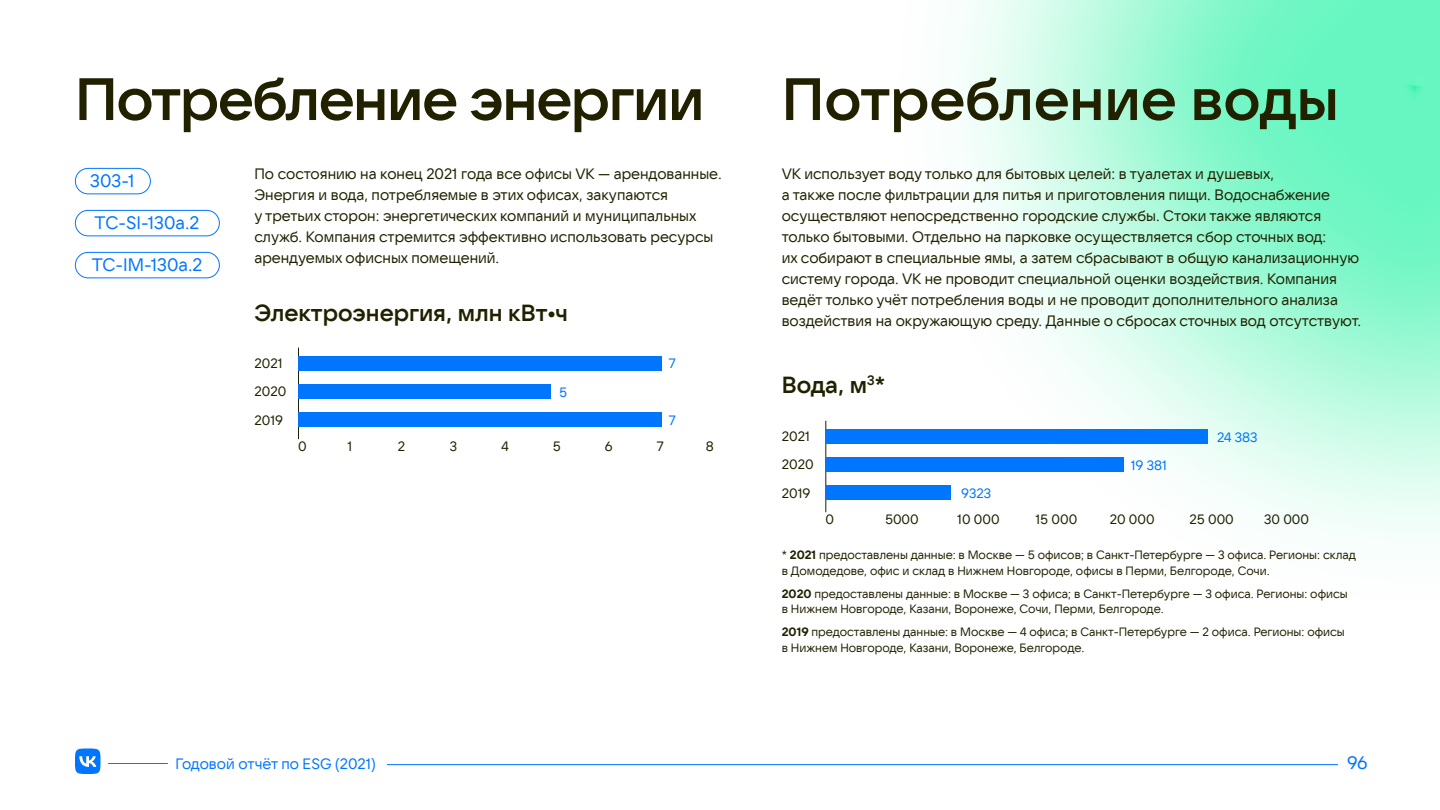
<style>
.page{position:relative;width:1440px;height:810px;background:#fff}
.page>*{position:absolute;margin:0;border:0;box-sizing:border-box;transform-origin:0 0}
.t1{font:600 59.25px "VK Sans Display";letter-spacing:-.02em;color:#212100}
.t2{font:600 59.25px "VK Sans Display";color:#212100}
.t3{font:600 23.25px "VK Sans Display";color:#212100}
.t4{font:18px "VK Sans Display";color:#0076ff}
.t5{font:15px/21px "VK Sans Display";color:#212100}
.t6{font:15px "VK Sans Display";color:#0076ff}
.t7{font:13.5px/28.5px "VK Sans Display";color:#212100}
.t8{font:13.5px "VK Sans Display";color:#0076ff}
.t9{font:12px/15.8px "VK Sans Display";color:#212100}
.s1{font-weight:700}
</style>
<div class="page">
<img style="left:825px;top:0;width:615px;height:538px">
<svg style="left:75px;top:748px;width:25px;height:26px"></svg>
<hr style="left:108px;top:763px;width:60px;height:1px;background:#0076ff">
<hr style="left:387px;top:764px;width:951px;height:1px;background:#0076ff">
<hr style="left:298px;top:348px;width:1px;height:91px;background:#212100">
<div style="left:298px;top:356px;width:364px;height:15px;background:#0076ff"></div>
<div style="left:298px;top:384px;width:253px;height:15px;background:#0076ff"></div>
<div style="left:298px;top:412px;width:364px;height:15px;background:#0076ff"></div>
<div style="left:75px;top:168px;width:76px;height:26px;border:1px solid #0076ff;border-radius:13px"></div>
<div style="left:75px;top:210px;width:145px;height:26px;border:1px solid #0076ff;border-radius:13px"></div>
<div style="left:75px;top:252px;width:145px;height:26px;border:1px solid #0076ff;border-radius:13px"></div>
<hr style="left:825px;top:421px;width:1px;height:91px;background:#212100">
<div style="left:825px;top:429px;width:383px;height:15px;background:#0076ff"></div>
<div style="left:825px;top:457px;width:299px;height:15px;background:#0076ff"></div>
<div style="left:825px;top:485px;width:126px;height:15px;background:#0076ff"></div>
<h1 class="t1" style="left:75px;top:65px;width:631px">Потребление энергии</h1>
<h1 class="t2" style="left:782px;top:65px;width:559px">Потребление воды</h1>
<p class="t5" style="left:254px;top:164px;width:467px">По состоянию на конец 2021 года все офисы VK — арендованные.<br>Энергия и вода, потребляемые в этих офисах, закупаются<br>у третьих сторон: энергетических компаний и муниципальных служб. Компания стремится эффективно использовать ресурсы арендуемых офисных помещений.</p>
<p class="t5" style="left:782px;top:164px;width:579px">VK использует воду только для бытовых целей: в туалетах и душевых,<br>а также после фильтрации для питья и приготовления пищи. Водоснабжение осуществляют непосредственно городские службы. Стоки также являются только бытовыми. Отдельно на парковке осуществляется сбор сточных вод:<br>их собирают в специальные ямы, а затем сбрасывают в общую канализационную систему города. VK не проводит специальной оценки воздействия. Компания ведёт только учёт потребления воды и не проводит дополнительного анализа</p>
<p class="t4" style="left:90px;top:171px;width:46px">303-1</p>
<p class="t4" style="left:95px;top:213px;width:106px">TC-SI-130a.2</p>
<p class="t4" style="left:92px;top:255px;width:112px">TC-IM-130a.2</p>
<h2 class="t3" style="left:254px;top:300px;width:315px">Электроэнергия, млн кВт•ч</h2>
<p class="t5" style="left:782px;top:311px;width:579px">воздействия на окружающую среду. Данные о сбросах сточных вод отсутствуют.</p>
<p class="t7" style="left:254px;top:349px;width:33px">2021<br>2020<br>2019</p>
<p class="t8" style="left:669px;top:356px;width:9px">7</p>
<h2 class="t3" style="left:782px;top:371px;width:105px">Вода, м<sup>3</sup>*</h2>
<p class="t7" style="left:782px;top:422px;width:33px">2021<br>2020<br>2019</p>
<p class="t8" style="left:1217px;top:429px;width:42px">24 383</p>
<p class="t8" style="left:559px;top:384px;width:10px">5</p>
<p class="t8" style="left:669px;top:413px;width:9px">7</p>
<p class="t7" style="left:298px;top:432px;width:10px">0</p>
<p class="t7" style="left:347px;top:432px;width:6px">1</p>
<p class="t7" style="left:398px;top:432px;width:9px">2</p>
<p class="t7" style="left:450px;top:432px;width:9px">3</p>
<p class="t7" style="left:501px;top:432px;width:9px">4</p>
<p class="t7" style="left:553px;top:432px;width:10px">5</p>
<p class="t7" style="left:605px;top:432px;width:9px">6</p>
<p class="t7" style="left:657px;top:432px;width:9px">7</p>
<p class="t7" style="left:706px;top:432px;width:10px">8</p>
<p class="t8" style="left:1131px;top:458px;width:38px">19 381</p>
<p class="t8" style="left:961px;top:486px;width:32px">9323</p>
<p class="t7" style="left:825px;top:505px;width:10px">0</p>
<p class="t7" style="left:885px;top:505px;width:35px">5000</p>
<p class="t7" style="left:957px;top:505px;width:44px">10 000</p>
<p class="t7" style="left:1036px;top:505px;width:43px">15 000</p>
<p class="t7" style="left:1110px;top:505px;width:46px">20 000</p>
<p class="t7" style="left:1190px;top:505px;width:46px">25 000</p>
<p class="t7" style="left:1264px;top:505px;width:46px">30 000</p>
<p class="t9" style="left:782px;top:547px;width:576px">* <span class="s1">2021</span> предоставлены данные: в Москве — 5 офисов; в Санкт-Петербурге — 3 офиса. Регионы: склад в Домодедове, офис и склад в Нижнем Новгороде, офисы в Перми, Белгороде, Сочи.</p>
<p class="t9" style="left:782px;top:586px;width:568px"><span class="s1">2020</span> предоставлены данные: в Москве — 3 офиса; в Санкт-Петербурге — 3 офиса. Регионы: офисы в Нижнем Новгороде, Казани, Воронеже, Сочи, Перми, Белгороде.</p>
<p class="t9" style="left:782px;top:624px;width:565px"><span class="s1">2019</span> предоставлены данные: в Москве — 4 офиса; в Санкт-Петербурге — 2 офиса. Регионы: офисы в Нижнем Новгороде, Казани, Воронеже, Белгороде.</p>
<p class="t6" style="left:176px;top:755px;width:202px">Годовой отчёт по ESG (2021)</p>
<p class="t4" style="left:1347px;top:752px;width:22px">96</p>
</div>
